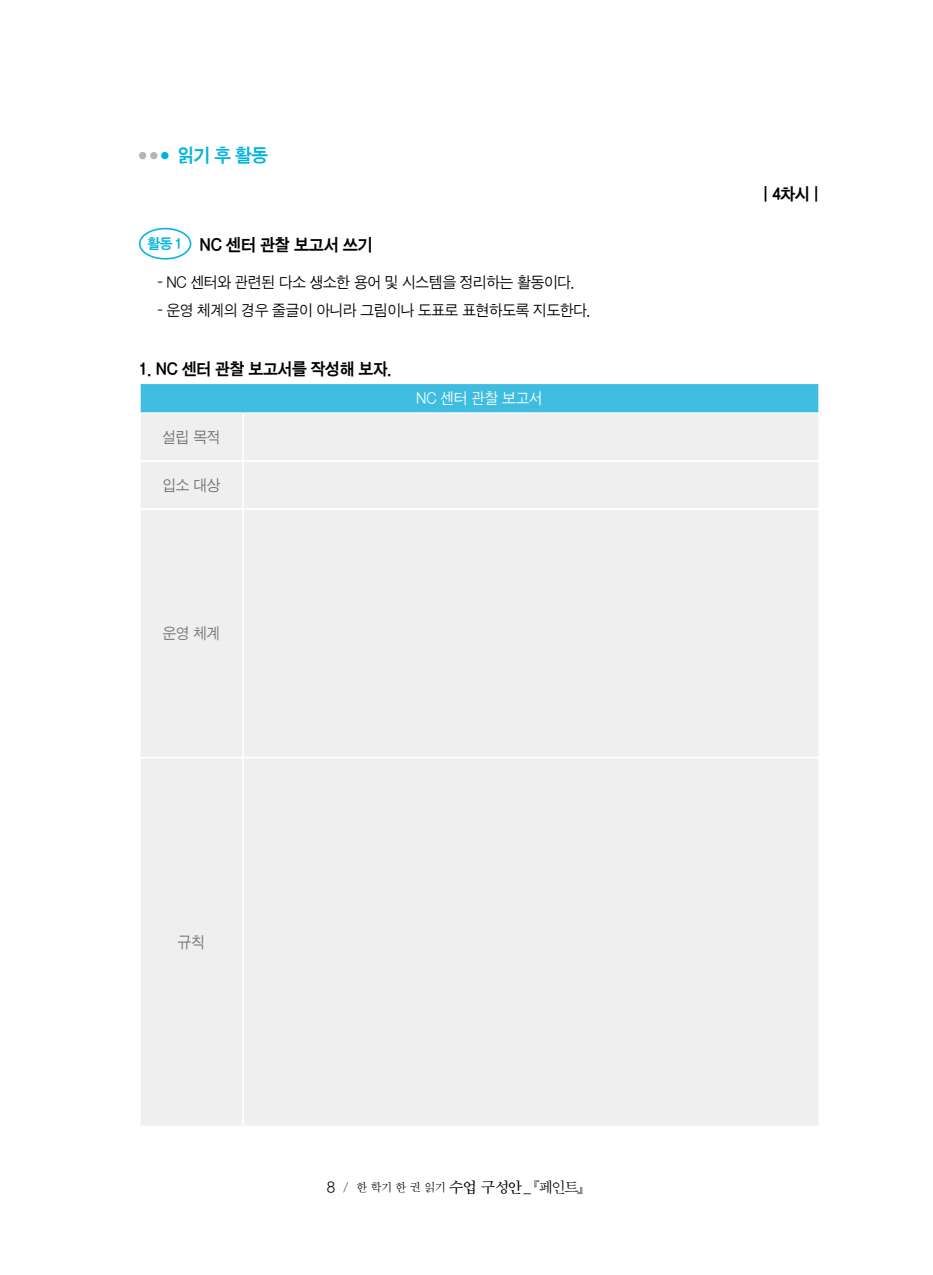
<style>
.page{position:relative;width:933px;height:1275px;background:#fff}
.page>*{position:absolute;margin:0;border:0;box-sizing:border-box;transform-origin:0 0}
.t1{font:19.25px "SD Gothic c Bd";color:#00b4de;scale:.96 1}
.t2{font:17.5px "SD Gothic c Bd";letter-spacing:-.02em;color:#000;scale:.96 1}
.t3{font:17.15px "SD Gothic c Bd";letter-spacing:-.02em;color:#000;scale:.96 1}
.t4{font:15.75px "SD Gothic a Lt";letter-spacing:-.015em;color:#000;scale:.96 1}
.t5{font:15.75px "SD Gothic a Lt";letter-spacing:-.015em;color:#727171;scale:.96 1}
.t6{font:15.75px "SD Gothic a Lt";letter-spacing:-.015em;color:#fff;scale:.96 1}
.t7{font:12.25px "SD Myeongjo a Lt";color:#000}
.s1{font-size:14.7px;color:#00b4de}
.s2{font-family:"SD Gothic a Lt";font-size:15.75px}
.s3{font-family:"SD Myeongjo b Md";font-size:15.75px}
.s4{font-size:15.75px}
</style>
<div class="page">
<div style="left:139px;top:152px;width:7px;height:7px;background:#b5b6b6;border-radius:50%"></div>
<div style="left:150px;top:152px;width:7px;height:7px;background:#b5b6b6;border-radius:50%"></div>
<div style="left:161px;top:152px;width:7px;height:7px;background:#00b4de;border-radius:50%"></div>
<div style="left:139px;top:228px;width:52px;height:32px;border:2px solid #00b4de;border-radius:50%"></div>
<div style="left:140px;top:383px;width:679px;height:30px;background:#3ebde0"></div>
<div style="left:141px;top:414px;width:677px;height:712px;background:#efefef"></div>
<hr style="left:139px;top:382px;width:104px;height:2px;background:#fff">
<hr style="left:139px;top:384px;width:2px;height:28px;background:#fff">
<hr style="left:243px;top:382px;width:577px;height:2px;background:#fff">
<hr style="left:818px;top:384px;width:2px;height:28px;background:#fff">
<hr style="left:139px;top:412px;width:104px;height:2px;background:#fff">
<hr style="left:243px;top:412px;width:577px;height:2px;background:#fff">
<hr style="left:242px;top:414px;width:2px;height:46px;background:#fff">
<hr style="left:139px;top:460px;width:104px;height:2px;background:#fff">
<hr style="left:243px;top:460px;width:577px;height:2px;background:#fff">
<hr style="left:242px;top:462px;width:2px;height:46px;background:#fff">
<hr style="left:139px;top:508px;width:104px;height:2px;background:#fff">
<hr style="left:243px;top:508px;width:577px;height:2px;background:#fff">
<hr style="left:242px;top:510px;width:2px;height:247px;background:#fff">
<hr style="left:139px;top:757px;width:104px;height:1px;background:#fff">
<hr style="left:243px;top:757px;width:577px;height:1px;background:#fff">
<hr style="left:242px;top:758px;width:2px;height:368px;background:#fff">
<p class="t1" style="left:177px;top:146px;width:96px">읽기 후 활동</p>
<p class="t2" style="left:148px;top:236px;width:236px"><span class="s1">활동 1</span> NC 센터 관찰 보고서 쓰기</p>
<p class="t4" style="left:157px;top:274px;width:436px">- NC 센터와 관련된 다소 생소한 용어 및 시스템을 정리하는 활동이다.</p>
<p class="t4" style="left:157px;top:302px;width:453px">- 운영 체계의 경우 줄글이 아니라 그림이나 도표로 표현하도록 지도한다.</p>
<p class="t3" style="left:139px;top:360px;width:265px">1. NC 센터 관찰 보고서를 작성해 보자.</p>
<p class="t5" style="left:162px;top:429px;width:62px">설립 목적</p>
<p class="t5" style="left:162px;top:477px;width:62px">입소 대상</p>
<p class="t6" style="left:416px;top:390px;width:133px">NC 센터 관찰 보고서</p>
<p class="t5" style="left:162px;top:625px;width:62px">운영 체계</p>
<p class="t5" style="left:178px;top:934px;width:30px">규칙</p>
<p class="t7" style="left:327px;top:1182px;width:257px"><span class="s2">8</span> / 한 학기 한 권 읽기 <span class="s3">수업 구성안</span><span class="s4">_ 『페인트』</span></p>
<p class="t3" style="left:763px;top:185px;width:59px">| 4차시 |</p>
</div>
